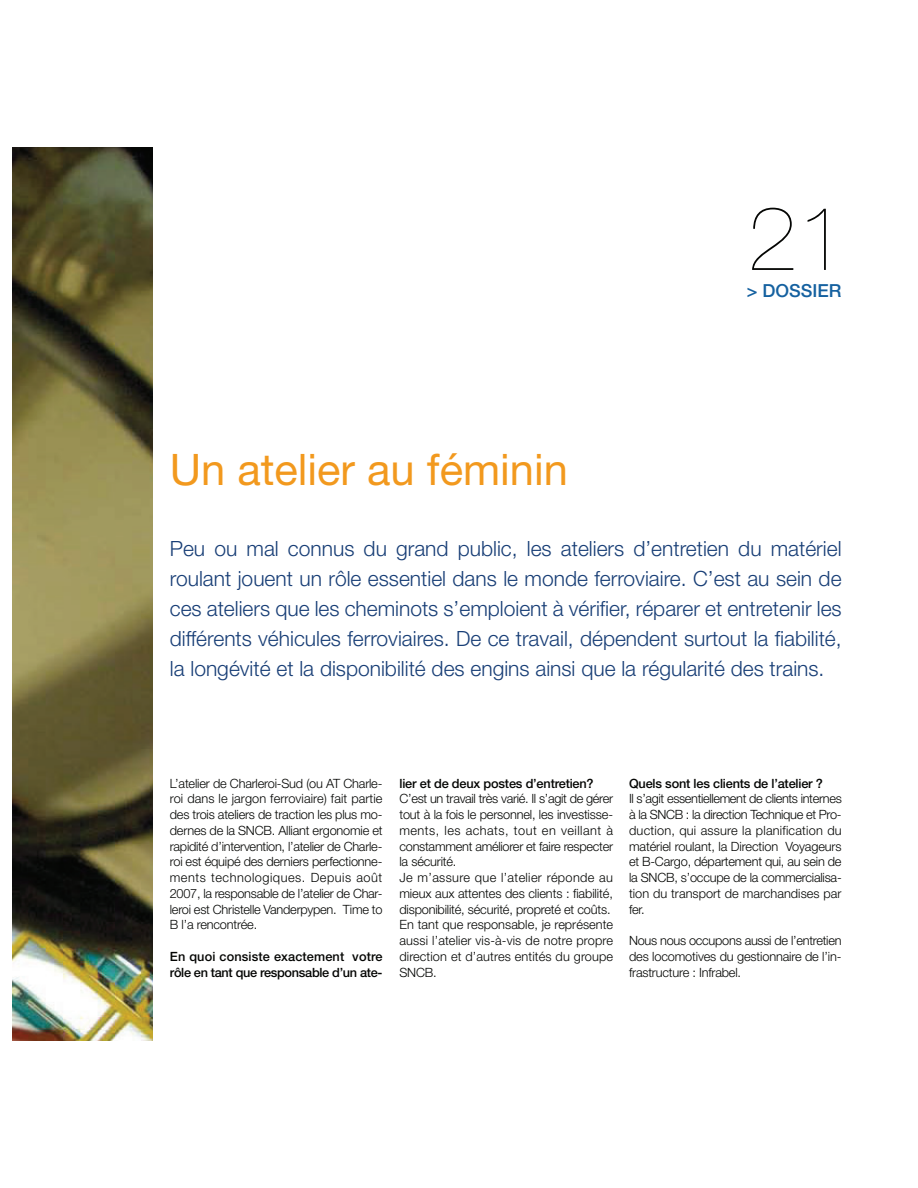
<style>
.page{position:relative;width:918px;height:1188px;background:#fff}
.page>*{position:absolute;margin:0;border:0;box-sizing:border-box;transform-origin:0 0}
.t1{font:200 90px "Helvetica Neue";color:#040503}
.t2{font:43.5px "Helvetica Neue";color:#f2991e}
.t3{font:300 21px/30px "Helvetica Neue";color:#183e76;text-align:justify}
.t4{font:500 18px "Helvetica Neue";color:#1561a0}
.t5{font:300 12.75px/15.8px "Helvetica Neue";letter-spacing:-.015em;color:#040503;text-align:justify}
.t6{font:500 12.75px/15.8px "Helvetica Neue";letter-spacing:-.015em;color:#040503}
</style>
<div class="page">
<img style="left:13px;top:148px;width:140px;height:892px">
<h2 class="t2" style="left:170px;top:454px;width:400px">Un atelier au féminin</h2>
<h1 class="t1" style="left:747px;top:206px;width:102px">21</h1>
<h3 class="t4" style="left:747px;top:284px;width:96px">&gt; DOSSIER</h3>
<p class="t3" style="left:170px;top:536px;width:673px">Peu ou mal connus du grand public, les ateliers d’entretien du matériel roulant jouent un rôle essentiel dans le monde ferroviaire. C’est au sein de ces ateliers que les cheminots s’emploient à vérifier, réparer et entretenir les différents véhicules ferroviaires. De ce travail, dépendent surtout la fiabilité, la longévité et la disponibilité des engins ainsi que la régularité des trains.</p>
<p class="t5" style="left:170px;top:776px;width:214px">L’atelier de Charleroi-Sud (ou AT Charle&shy;roi dans le jargon ferroviaire) fait partie des trois ateliers de traction les plus mo&shy;dernes de la SNCB. Alliant ergonomie et rapidité d’intervention, l’atelier de Charle&shy;roi est équipé des derniers perfectionne&shy;ments technologiques. Depuis août 2007, la responsable de l’atelier de Char&shy;leroi est Christelle Vanderpypen. Time to B l’a rencontrée.</p>
<p class="t6" style="left:170px;top:950px;width:214px">En quoi consiste exactement votre rôle en tant que responsable d’un ate-</p>
<p class="t6" style="left:399px;top:776px;width:196px">lier et de deux postes d’entretien?</p>
<p class="t5" style="left:399px;top:792px;width:215px;text-align:left">C’est un travail très varié. Il s’agit de gérer tout à la fois le personnel, les investisse&shy;ments, les achats, tout en veillant à constamment améliorer et faire respecter la sécurité.<br>Je m’assure que l’atelier réponde au mieux aux attentes des clients : fiabilité, disponibilité, sécurité, propreté et coûts.<br>En tant que responsable, je représente aussi l’atelier vis-à-vis de notre propre direction et d’autres entités du groupe SNCB.</p>
<p class="t6" style="left:629px;top:776px;width:195px">Quels sont les clients de l’atelier ?</p>
<p class="t5" style="left:629px;top:792px;width:214px">Il s’agit essentiellement de clients internes à la SNCB : la direction Technique et Pro&shy;duction, qui assure la planification du matériel roulant, la Direction Voyageurs et B-Cargo, département qui, au sein de la SNCB, s’occupe de la commercialisa&shy;tion du transport de marchandises par fer.</p>
<p class="t5" style="left:629px;top:934px;width:214px">Nous nous occupons aussi de l’entretien des locomotives du gestionnaire de l’in&shy;frastructure : Infrabel.</p>
</div>
